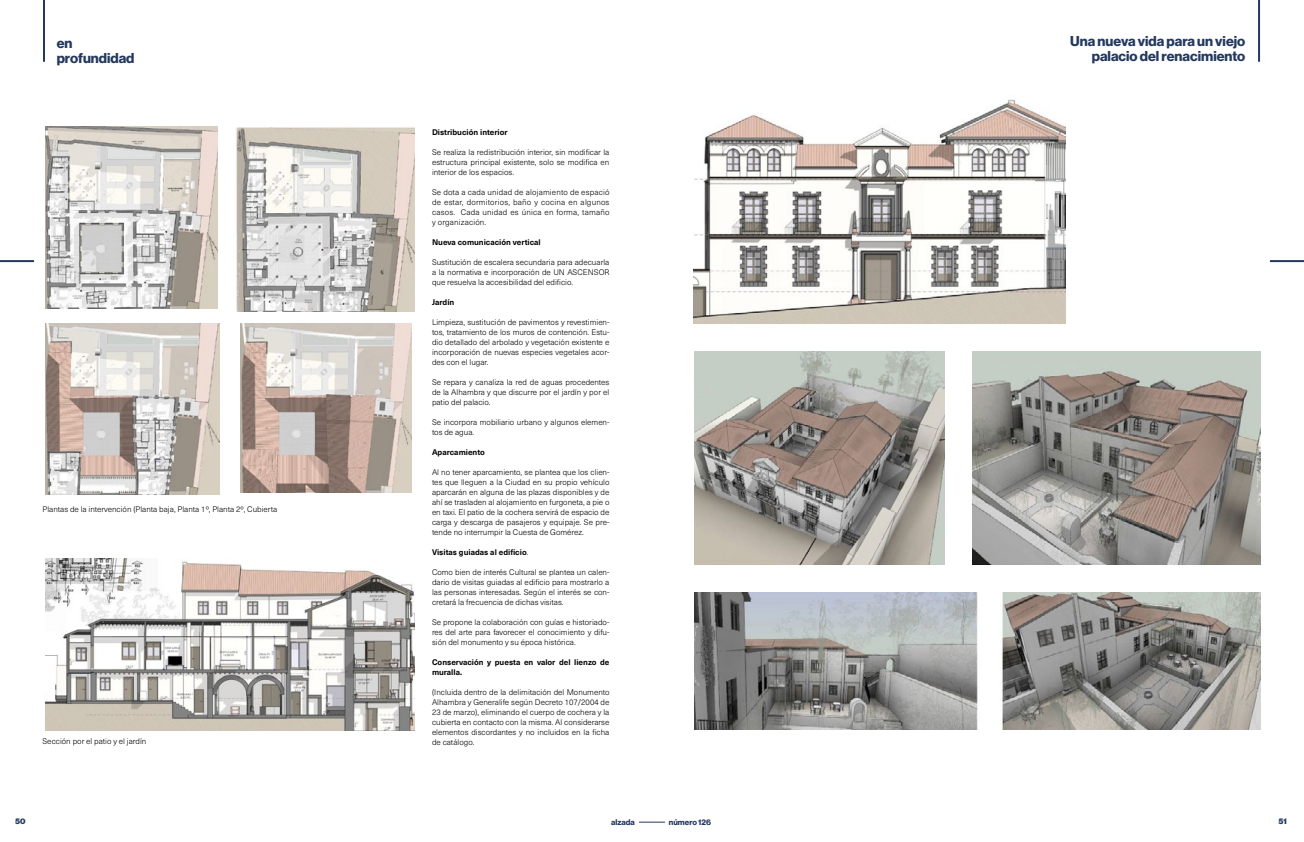
<style>
.page{position:relative;width:1304px;height:842px;background:#fff}
.page>*{position:absolute;margin:0;border:0;box-sizing:border-box;transform-origin:0 0}
.t1{font:14px/15px "N Haas Grotesk DS Pro 75 Bd";color:#24385f}
.t2{font:300 8px/10px "Neue Haas Unica W1 G";color:#000;text-align:justify}
.t3{font:700 8px/10px "Neue Haas Unica W1 G";color:#000}
.t4{font:8px "N Haas Grotesk DS Pro 75 Bd";color:#24385f}
.t5{font:8px "N Haas Grotesk DS Pro 95 Blk";color:#24385f}
.s1{font-weight:300}
</style>
<div class="page">
<hr style="left:0;top:260px;width:34px;height:2px;background:#24385f">
<hr style="left:1270px;top:260px;width:34px;height:2px;background:#24385f">
<hr style="left:43px;top:0;width:2px;height:62px;background:#24385f">
<hr style="left:1258px;top:0;width:2px;height:62px;background:#24385f">
<svg style="left:639px;top:822px;width:26px;height:1px"></svg>
<img style="left:693px;top:99px;width:372px;height:225px">
<img style="left:694px;top:351px;width:566px;height:378px">
<div style="left:945px;top:341px;width:27px;height:229px;background:#fff"></div>
<div style="left:690px;top:565px;width:576px;height:27px;background:#fff"></div>
<img style="left:45px;top:126px;width:172px;height:183px">
<img style="left:236px;top:127px;width:179px;height:185px">
<img style="left:240px;top:323px;width:172px;height:170px">
<img style="left:45px;top:324px;width:175px;height:171px">
<img style="left:45px;top:558px;width:370px;height:172px">
<h1 class="t1" style="left:57px;top:36px;width:79px">en profundidad</h1>
<h1 class="t1" style="left:1070px;top:33px;width:177px;text-align:right">Una nueva vida para un viejo palacio del renacimiento</h1>
<p class="t2" style="left:43px;top:504px;width:236px">Plantas de la intervención (Planta baja, Planta 1º, Planta 2º, Cubierta</p>
<p class="t2" style="left:43px;top:735px;width:105px">Sección por el patio y el jardín</p>
<p class="t3" style="left:432px;top:127px;width:77px">Distribución interior</p>
<p class="t2" style="left:432px;top:147px;width:179px">Se realiza la redistribución interior, sin modificar la estructura principal existente, solo se modifica en interior de los espacios.</p>
<p class="t2" style="left:432px;top:187px;width:179px">Se dota a cada unidad de alojamiento de espació de estar, dormitorios, baño y cocina en algunos casos. Cada unidad es única en forma, tamaño y organización.</p>
<p class="t3" style="left:432px;top:237px;width:110px">Nueva comunicación vertical</p>
<p class="t2" style="left:432px;top:257px;width:179px">Sustitución de escalera secundaria para adecuarla a la normativa e incorporación de UN ASCENSOR que resuelva la accesibilidad del edificio.</p>
<p class="t3" style="left:432px;top:297px;width:24px">Jardín</p>
<p class="t2" style="left:432px;top:317px;width:179px">Limpieza, sustitución de pavimentos y revestimien&shy;tos, tratamiento de los muros de contención. Estu&shy;dio detallado del arbolado y vegetación existente e incorporación de nuevas especies vegetales acor&shy;des con el lugar.</p>
<p class="t2" style="left:432px;top:377px;width:179px">Se repara y canaliza la red de aguas procedentes de la Alhambra y que discurre por el jardín y por el patio del palacio.</p>
<p class="t2" style="left:432px;top:417px;width:179px">Se incorpora mobiliario urbano y algunos elemen&shy;tos de agua.</p>
<p class="t3" style="left:432px;top:447px;width:54px">Aparcamiento</p>
<p class="t2" style="left:432px;top:467px;width:179px">Al no tener aparcamiento, se plantea que los clien&shy;tes que lleguen a la Ciudad en su propio vehículo aparcarán en alguna de las plazas disponibles y de ahí se trasladen al alojamiento en furgoneta, a pie o en taxi. El patio de la cochera servirá de espacio de carga y descarga de pasajeros y equipaje. Se pre&shy;tende no interrumpir la Cuesta de Gomérez.</p>
<p class="t3" style="left:432px;top:547px;width:98px">Visitas guiadas al edificio<span class="s1">.</span></p>
<p class="t2" style="left:432px;top:567px;width:179px">Como bien de interés Cultural se plantea un calen&shy;dario de visitas guiadas al edificio para mostrarlo a las personas interesadas. Según el interés se con&shy;cretará la frecuencia de dichas visitas.</p>
<p class="t2" style="left:432px;top:617px;width:179px">Se propone la colaboración con guías e historiado&shy;res del arte para favorecer el conocimiento y difu&shy;sión del monumento y su época histórica.</p>
<p class="t3" style="left:432px;top:657px;width:179px">Conservación y puesta en valor del lienzo de muralla.</p>
<p class="t2" style="left:432px;top:687px;width:179px">(Incluida dentro de la delimitación del Monumento Alhambra y Generalife según Decreto 107/2004 de 23 de marzo), eliminando el cuerpo de cochera y la cubierta en contacto con la misma. Al considerarse elementos discordantes y no incluidos en la ficha de catálogo.</p>
<p class="t5" style="left:15px;top:817px;width:12px">50</p>
<p class="t4" style="left:611px;top:817px;width:25px">alzada</p>
<p class="t4" style="left:669px;top:817px;width:44px">número 126</p>
<p class="t5" style="left:1278px;top:817px;width:10px">51</p>
</div>
